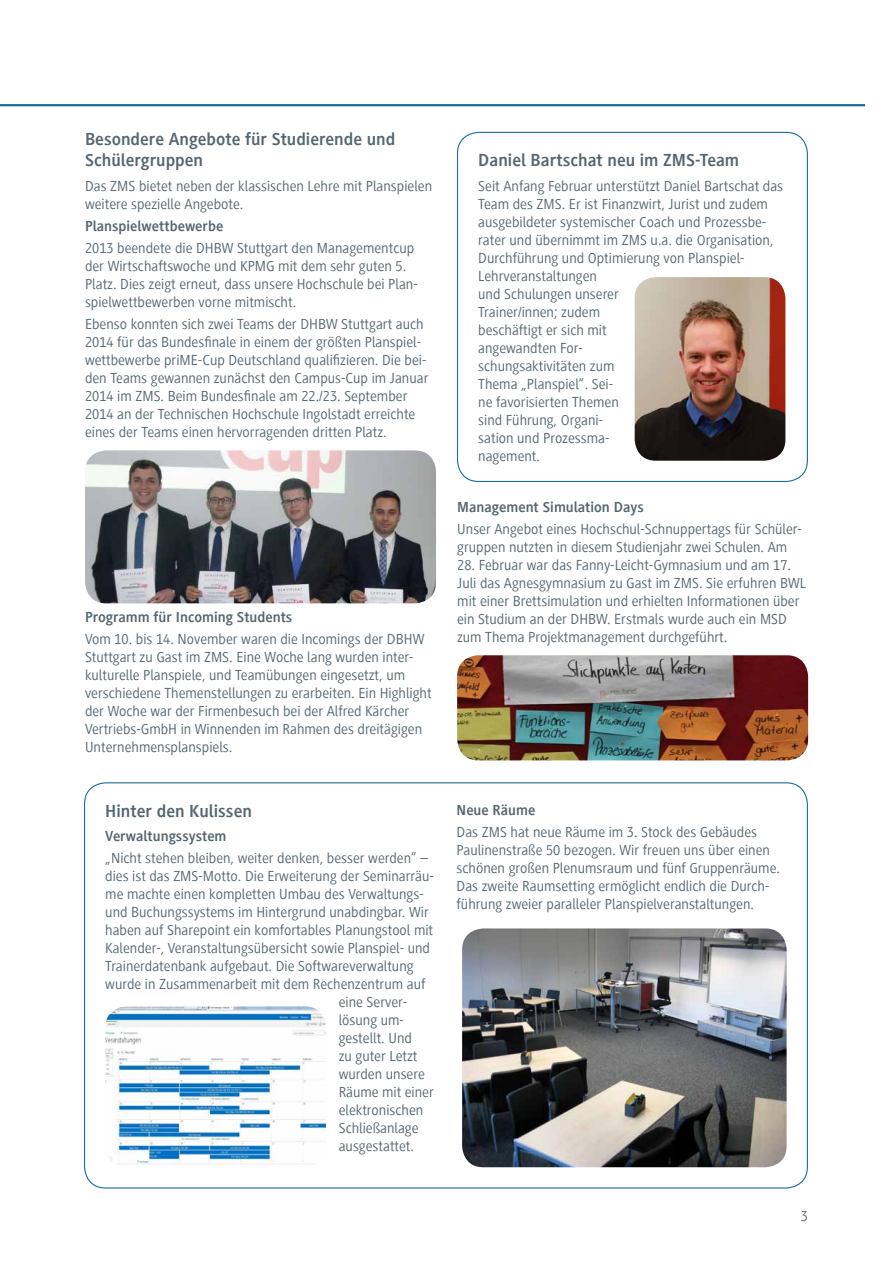
<style>
.page{position:relative;width:893px;height:1263px;background:#fff}
.page>*{position:absolute;margin:0;border:0;box-sizing:border-box;transform-origin:0 0}
.t1{font:700 18px/21.6px "Generis Sans Com";color:#546670}
.t2{font:15px/18px "Generis Sans Com";color:#546670}
.t3{font:700 15px "Generis Sans Com";color:#546670}
</style>
<div class="page">
<img style="left:105px;top:1006px;width:221px;height:159px">
<img style="left:462px;top:928px;width:325px;height:239px">
<hr style="left:0;top:104px;width:865px;height:2px;background:#1a6e98">
<img style="left:457px;top:655px;width:351px;height:105px">
<div style="left:457px;top:132px;width:351px;height:350px;border:1px solid #1a6e98;border-radius:21px"></div>
<img style="left:635px;top:277px;width:150px;height:184px">
<img style="left:85px;top:450px;width:351px;height:153px">
<p class="t1" style="left:85px;top:128px;width:312px">Besondere Angebote für Studierende und<br>Schülergruppen</p>
<p class="t2" style="left:85px;top:177px;width:349px">Das ZMS bietet neben der klassischen Lehre mit Planspielen weitere spezielle Angebote.</p>
<p class="t3" style="left:85px;top:218px;width:140px">Planspielwettbewerbe</p>
<p class="t2" style="left:85px;top:239px;width:334px">2013 beendete die DHBW Stuttgart den Managementcup der Wirtschaftswoche und KPMG mit dem sehr guten 5.<br>Platz. Dies zeigt erneut, dass unsere Hochschule bei Plan&shy;spielwettbewerben vorne mitmischt.</p>
<p class="t2" style="left:85px;top:315px;width:345px">Ebenso konnten sich zwei Teams der DHBW Stuttgart auch 2014 für das Bundesfinale in einem der größten Planspiel&shy;wettbewerbe priME-Cup Deutschland qualifizieren. Die bei&shy;den Teams gewannen zunächst den Campus-Cup im Januar 2014 im ZMS. Beim Bundesfinale am 22./23. September 2014 an der Technischen Hochschule Ingolstadt erreichte eines der Teams einen hervorragenden dritten Platz.</p>
<p class="t3" style="left:85px;top:608px;width:209px">Programm für Incoming Students</p>
<p class="t2" style="left:85px;top:630px;width:348px">Vom 10. bis 14. November waren die Incomings der DBHW Stuttgart zu Gast im ZMS. Eine Woche lang wurden inter&shy;kulturelle Planspiele, und Teamübungen eingesetzt, um verschiedene Themenstellungen zu erarbeiten. Ein Highlight der Woche war der Firmenbesuch bei der Alfred Kärcher Vertriebs-GmbH in Winnenden im Rahmen des dreitägigen Unternehmensplanspiels.</p>
<p class="t1" style="left:105px;top:800px;width:148px">Hinter den Kulissen</p>
<p class="t3" style="left:105px;top:828px;width:123px">Verwaltungssystem</p>
<p class="t2" style="left:105px;top:849px;width:324px">„Nicht stehen bleiben, weiter denken, besser werden“ –</p>
<p class="t2" style="left:105px;top:867px;width:330px">dies ist das ZMS-Motto. Die Erweiterung der Seminarräu-</p>
<p class="t2" style="left:105px;top:885px;width:320px">me machte einen kompletten Umbau des Verwaltungs-</p>
<p class="t2" style="left:105px;top:903px;width:325px">und Buchungssystems im Hintergrund unabdingbar. Wir</p>
<p class="t2" style="left:105px;top:921px;width:329px">haben auf Sharepoint ein komfortables Planungstool mit</p>
<p class="t2" style="left:105px;top:939px;width:326px">Kalender-, Veranstaltungsübersicht sowie Planspiel- und</p>
<p class="t2" style="left:105px;top:957px;width:310px">Trainerdatenbank aufgebaut. Die Softwareverwaltung</p>
<p class="t2" style="left:105px;top:975px;width:322px">wurde in Zusammenarbeit mit dem Rechenzentrum auf</p>
<p class="t2" style="left:339px;top:993px;width:70px">eine Server-</p>
<p class="t2" style="left:339px;top:1011px;width:67px">lösung um-</p>
<p class="t2" style="left:339px;top:1029px;width:75px">gestellt. Und</p>
<p class="t2" style="left:339px;top:1047px;width:80px">zu guter Letzt</p>
<p class="t2" style="left:339px;top:1065px;width:88px">wurden unsere</p>
<p class="t2" style="left:339px;top:1083px;width:97px">Räume mit einer</p>
<p class="t2" style="left:339px;top:1101px;width:86px">elektronischen</p>
<p class="t2" style="left:339px;top:1119px;width:81px">Schließanlage</p>
<p class="t2" style="left:339px;top:1137px;width:77px">ausgestattet.</p>
<p class="t1" style="left:478px;top:150px;width:262px">Daniel Bartschat neu im ZMS-Team</p>
<p class="t2" style="left:478px;top:177px;width:306px">Seit Anfang Februar unterstützt Daniel Bartschat das<br>Team des ZMS. Er ist Finanzwirt, Jurist und zudem ausgebildeter systemischer Coach und Prozessbe&shy;rater und übernimmt im ZMS u.a. die Organisation,<br>Durchführung und Optimierung von Planspiel-<br>Lehrveranstaltungen<br>und Schulungen unserer<br>Trainer/innen; zudem<br>beschäftigt er sich mit<br>angewandten For-<br>schungsaktivitäten zum<br>Thema „Planspiel“. Sei-<br>ne favorisierten Themen<br>sind Führung, Organi-<br>sation und Prozessma-<br>nagement.</p>
<p class="t3" style="left:457px;top:498px;width:188px">Management Simulation Days</p>
<p class="t2" style="left:457px;top:520px;width:346px">Unser Angebot eines Hochschul-Schnuppertags für Schüler&shy;gruppen nutzten in diesem Studienjahr zwei Schulen. Am</p>
<p class="t2" style="left:457px;top:556px;width:351px">28. Februar war das Fanny-Leicht-Gymnasium und am 17.<br>Juli das Agnesgymnasium zu Gast im ZMS. Sie erfuhren BWL mit einer Brettsimulation und erhielten Informationen über ein Studium an der DHBW. Erstmals wurde auch ein MSD zum Thema Projektmanagement durchgeführt.</p>
<p class="t3" style="left:457px;top:801px;width:80px">Neue Räume</p>
<p class="t2" style="left:457px;top:823px;width:325px">Das ZMS hat neue Räume im 3. Stock des Gebäudes Paulinenstraße 50 bezogen. Wir freuen uns über einen schönen großen Plenumsraum und fünf Gruppenräume.<br>Das zweite Raumsetting ermöglicht endlich die Durch&shy;führung zweier paralleler Planspielveranstaltungen.</p>
<p class="t2" style="left:801px;top:1207px;width:9px">3</p>
</div>
